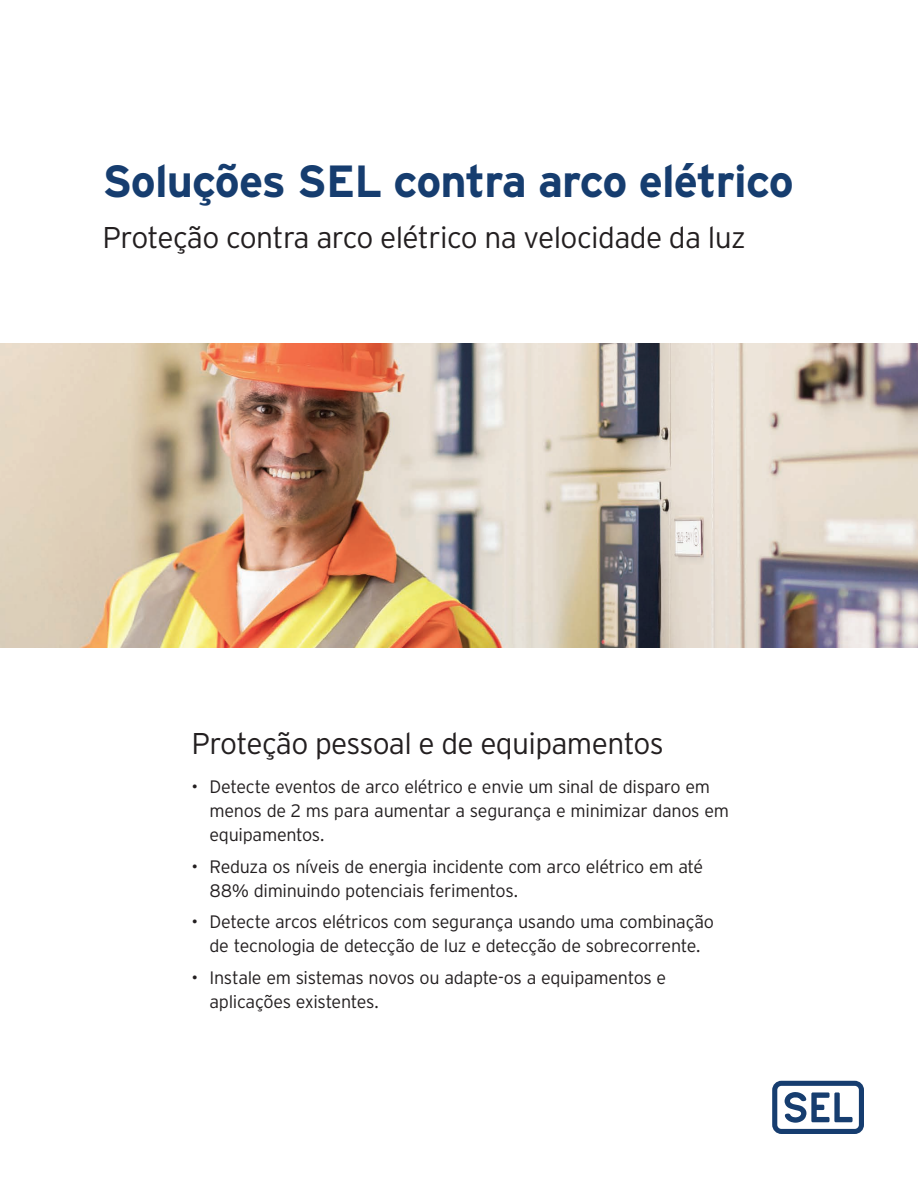
<style>
.page{position:relative;width:918px;height:1188px;background:#fff}
.page>*{position:absolute;margin:0;border:0;box-sizing:border-box;transform-origin:0 0}
.t1{font:700 45px "Interstate Poly";letter-spacing:-.02em;color:#163d6f}
.t2{font:300 30px "Interstate Poly";letter-spacing:-.02em;color:#231f20}
.t3{font:300 18px/24px "Interstate Poly";letter-spacing:-.02em;color:#231f20}
</style>
<div class="page">
<img style="left:0;top:343px;width:918px;height:305px">
<svg style="left:772px;top:1081px;width:92px;height:53px"></svg>
<h1 class="t1" style="left:103px;top:148px;width:693px">Soluções SEL contra arco elétrico</h1>
<h2 class="t2" style="left:103px;top:216px;width:645px">Proteção contra arco elétrico na velocidade da luz</h2>
<h2 class="t2" style="left:192px;top:723px;width:474px">Proteção pessoal e de equipamentos</h2>
<p class="t3" style="left:210px;top:774px;width:521px;text-indent:-18px">• Detecte eventos de arco elétrico e envie um sinal de disparo em menos de 2 ms para aumentar a segurança e minimizar danos em equipamentos.</p>
<p class="t3" style="left:210px;top:854px;width:495px;text-indent:-18px">• Reduza os níveis de energia incidente com arco elétrico em até<br>88% diminuindo potenciais ferimentos.</p>
<p class="t3" style="left:192px;top:909px;width:524px;text-align:center">• Detecte arcos elétricos com segurança usando uma combinação de tecnologia de detecção de luz e detecção de sobrecorrente.</p>
<p class="t3" style="left:210px;top:965px;width:458px;text-indent:-18px">• Instale em sistemas novos ou adapte-os a equipamentos e aplicações existentes.</p>
</div>
